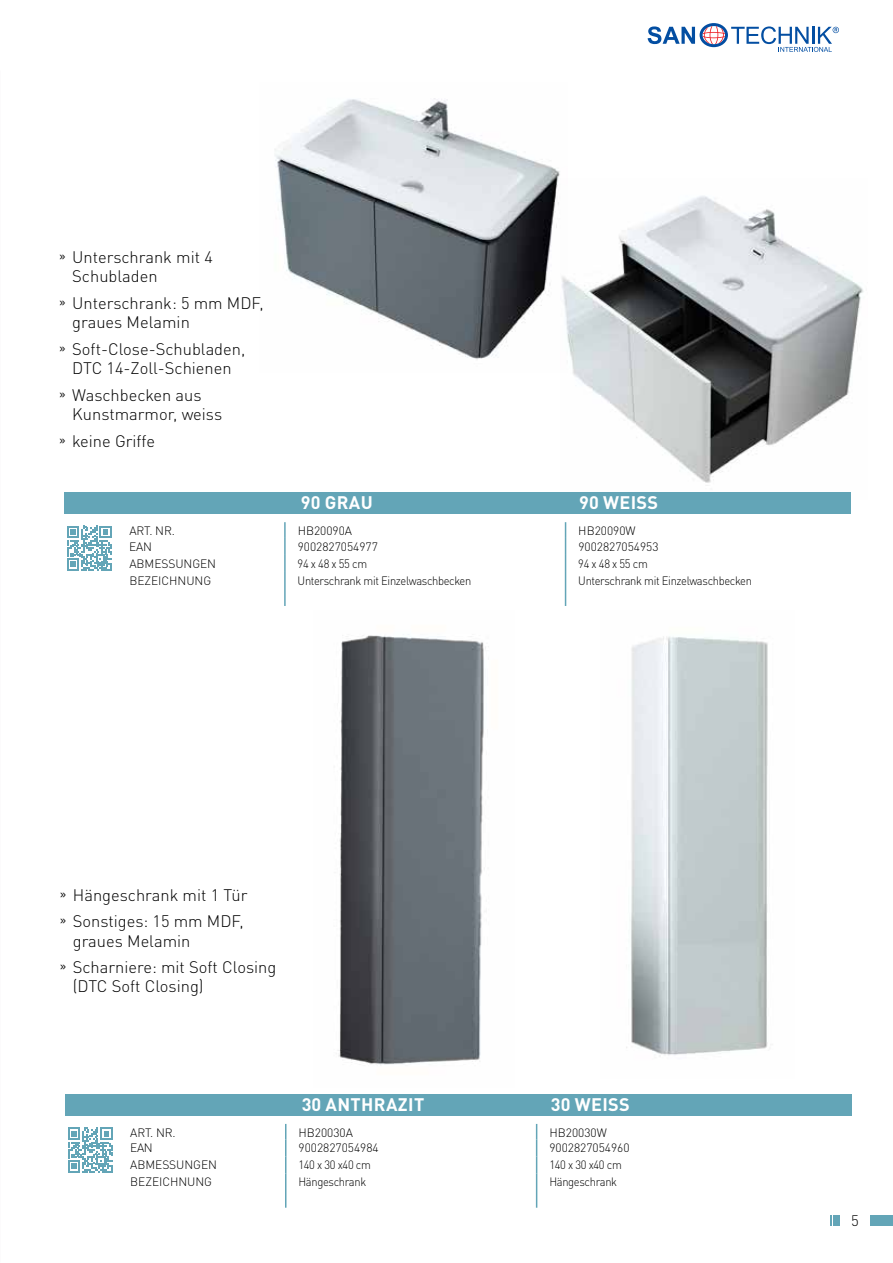
<style>
.page{position:relative;width:893px;height:1263px;background:#fff}
.page>*{position:absolute;margin:0;border:0;box-sizing:border-box;transform-origin:0 0}
.t1{font:700 18px "DIN Pro";letter-spacing:.02em;color:#fff}
.t2{font:300 16.5px/19.8px "DIN Pro";color:#000}
.t3{font:300 15px "DIN Pro";color:#000}
.t4{font:300 12px "DIN Pro";letter-spacing:-.03em;color:#000;scale:.93 1}
.t5{font:300 12px "DIN Pro";color:#000}
.t6{font:300 12px "DIN Pro";letter-spacing:-.005em;color:#000}
.t7{font:300 12px "DIN Pro";letter-spacing:-.03em;color:#000}
.s1{font-family:"Myriad Pro";font-weight:400;font-size:12px}
</style>
<div class="page">
<div style="left:65px;top:1094px;width:786px;height:21px;background:#63a5b7"></div>
<svg style="left:285px;top:1124px;width:1px;height:50px"></svg>
<hr style="left:285px;top:1174px;width:1px;height:34px;background:#63a5b7">
<svg style="left:536px;top:1124px;width:1px;height:50px"></svg>
<hr style="left:536px;top:1174px;width:1px;height:34px;background:#63a5b7">
<svg style="left:68px;top:1127px;width:45px;height:45px"></svg>
<img style="left:338px;top:634px;width:148px;height:431px">
<img style="left:626px;top:636px;width:142px;height:419px">
<img style="left:275px;top:98px;width:285px;height:261px">
<div style="left:64px;top:492px;width:787px;height:22px;background:#63a5b7"></div>
<svg style="left:284px;top:522px;width:2px;height:50px"></svg>
<hr style="left:284px;top:572px;width:2px;height:34px;background:#63a5b7">
<svg style="left:565px;top:522px;width:1px;height:50px"></svg>
<hr style="left:565px;top:572px;width:1px;height:34px;background:#63a5b7">
<svg style="left:67px;top:526px;width:45px;height:45px"></svg>
<img style="left:562px;top:196px;width:302px;height:287px">
<div style="left:870px;top:1215px;width:23px;height:11px;background:#63a5b7"></div>
<hr style="left:836px;top:1215px;width:4px;height:11px;background:#63a5b7">
<svg style="left:831px;top:1215px;width:5px;height:11px"></svg>
<svg style="left:648px;top:23px;width:191px;height:29px"></svg>
<p class="t2" style="left:72px;top:245px;width:142px;text-indent:-13px"><span class="s1">»</span> Unterschrank mit 4<br>Schubladen</p>
<p class="t2" style="left:72px;top:291px;width:193px;text-indent:-13px"><span class="s1">»</span> Unterschrank: 5 mm MDF, graues Melamin</p>
<p class="t2" style="left:60px;top:337px;width:187px;text-align:center"><span class="s1">»</span> Soft-Close-Schubladen,<br>DTC 14-Zoll-Schienen</p>
<p class="t2" style="left:72px;top:383px;width:151px;text-indent:-13px"><span class="s1">»</span> Waschbecken aus<br>Kunstmarmor, weiss</p>
<p class="t2" style="left:60px;top:429px;width:97px"><span class="s1">»</span> keine Griffe</p>
<p class="t1" style="left:301px;top:488px;width:73px">90 GRAU</p>
<p class="t1" style="left:579px;top:488px;width:80px">90 WEISS</p>
<p class="t7" style="left:129px;top:521px;width:47px">ART. NR.</p>
<p class="t5" style="left:298px;top:521px;width:56px">HB20090A</p>
<p class="t5" style="left:578px;top:521px;width:59px">HB20090W</p>
<p class="t5" style="left:129px;top:537px;width:24px">EAN</p>
<p class="t5" style="left:298px;top:537px;width:82px">9002827054977</p>
<p class="t5" style="left:578px;top:537px;width:82px">9002827054953</p>
<p class="t6" style="left:129px;top:554px;width:88px">ABMESSUNGEN</p>
<p class="t4" style="left:298px;top:554px;width:76px">94 x 48 x 55 cm</p>
<p class="t4" style="left:578px;top:554px;width:76px">94 x 48 x 55 cm</p>
<p class="t6" style="left:129px;top:571px;width:83px">BEZEICHNUNG</p>
<p class="t4" style="left:298px;top:571px;width:188px">Unterschrank mit Einzelwaschbecken</p>
<p class="t4" style="left:578px;top:571px;width:188px">Unterschrank mit Einzelwaschbecken</p>
<p class="t2" style="left:60px;top:880px;width:189px;line-height:26.2px"><span class="s1">»</span> Hängeschrank mit 1 Tür <span class="s1">»</span> Sonstiges: 15 mm MDF,</p>
<p class="t2" style="left:60px;top:926px;width:218px;line-height:26.2px;text-indent:13px">graues Melamin<br><span class="s1">»</span> Scharniere: mit Soft Closing</p>
<p class="t2" style="left:73px;top:975px;width:132px">(DTC Soft Closing)</p>
<p class="t1" style="left:302px;top:1090px;width:124px">30 ANTHRAZIT</p>
<p class="t1" style="left:551px;top:1090px;width:80px">30 WEISS</p>
<p class="t7" style="left:130px;top:1123px;width:47px">ART. NR.</p>
<p class="t5" style="left:298px;top:1123px;width:56px">HB20030A</p>
<p class="t5" style="left:549px;top:1123px;width:59px">HB20030W</p>
<p class="t5" style="left:130px;top:1139px;width:24px">EAN</p>
<p class="t5" style="left:299px;top:1139px;width:82px">9002827054984</p>
<p class="t5" style="left:549px;top:1139px;width:82px">9002827054960</p>
<p class="t6" style="left:130px;top:1156px;width:88px">ABMESSUNGEN</p>
<p class="t4" style="left:298px;top:1156px;width:79px">140 x 30 x40 cm</p>
<p class="t4" style="left:549px;top:1156px;width:79px">140 x 30 x40 cm</p>
<p class="t6" style="left:130px;top:1173px;width:83px">BEZEICHNUNG</p>
<p class="t4" style="left:298px;top:1173px;width:74px">Hängeschrank</p>
<p class="t4" style="left:549px;top:1173px;width:74px">Hängeschrank</p>
<p class="t3" style="left:851px;top:1209px;width:9px">5</p>
</div>
